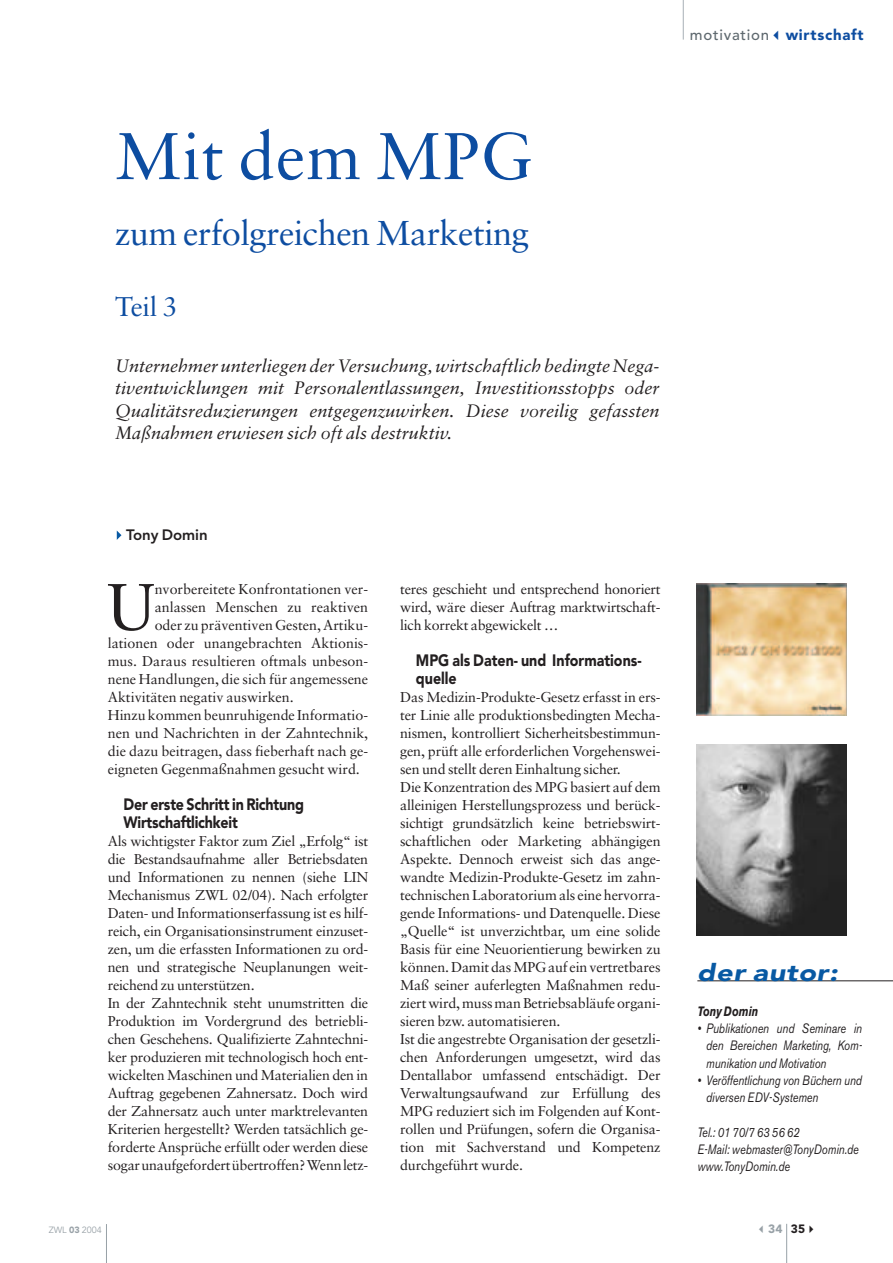
<style>
.page{position:relative;width:893px;height:1263px;background:#fff}
.page>*{position:absolute;margin:0;border:0;box-sizing:border-box;transform-origin:0 0}
.t1{font:66px "Sabon";letter-spacing:.015em;color:#0d4da1}
.t2{font:65.85px "Sabon";color:#231f20}
.t3{font:34.5px "Sabon";letter-spacing:-.015em;color:#0d4da1}
.t4{font:27px "Sabon";color:#0d4da1}
.t5{font:italic 900 24px "Avenir";color:#0859a3;scale:1.2 1}
.t6{font:italic 18px/22.5px "Sabon";color:#231f20;text-align:justify}
.t7{font:900 16.35px/18px "Avenir";letter-spacing:-.015em;color:#231f20;scale:.87 1}
.t8{font:500 15px "Avenir";letter-spacing:.05em;color:#5f696f}
.t9{font:800 15px "Avenir";color:#231f20}
.t10{font:14.25px/18px "Sabon";letter-spacing:-.01em;color:#231f20}
.t11{font:italic 13.5px/17.2px "Akzidenz Grotesk BE";color:#231f20;scale:.8 1}
.t12{font:italic 700 13.5px "Akzidenz Grotesk BE";color:#231f20;scale:.8 1}
.t13{font:900 12px "Avenir";color:#98a1a7}
.t14{font:9px "Avenir";color:#98a1a7}
.s1{font-weight:900;color:#0d4da1}
.s2{font-weight:900}
.s3{color:#231f20}
</style>
<div class="page">
<hr style="left:683px;top:0;width:1px;height:40px;background:#a8b0b6">
<hr style="left:786px;top:1224px;width:1px;height:38px;background:#98a1a7">
<hr style="left:106px;top:1224px;width:1px;height:38px;background:#98a1a7">
<svg style="left:117px;top:531px;width:4px;height:9px"></svg>
<hr style="left:697px;top:980px;width:196px;height:1px;background:#231f20">
<img style="left:696px;top:744px;width:150px;height:191px">
<img style="left:696px;top:583px;width:150px;height:132px">
<p class="t8" style="left:690px;top:28px;width:175px">motivation <span class="s1">wirtschaft</span></p>
<h1 class="t1" style="left:115px;top:129px;width:418px">Mit dem MPG</h1>
<h3 class="t3" style="left:115px;top:219px;width:415px">zum erfolgreichen Marketing</h3>
<h3 class="t4" style="left:115px;top:295px;width:64px">Teil 3</h3>
<p class="t6" style="left:115px;top:356px;width:546px">Unternehmer unterliegen der Versuchung, wirtschaftlich bedingte Nega&shy;tiventwicklungen mit Personalentlassungen, Investitionsstopps oder Qualitätsreduzierungen entgegenzuwirken. Diese voreilig gefassten Maßnahmen erwiesen sich oft als destruktiv.</p>
<p class="t9" style="left:126px;top:528px;width:83px">Tony Domin</p>
<h2 class="t2" style="left:107px;top:580px;width:49px">U</h2>
<p class="t10" style="left:155px;top:581px;width:215px">nvorbereitete Konfrontationen ver-</p>
<p class="t10" style="left:155px;top:599px;width:215px">anlassen Menschen zu reaktiven</p>
<p class="t10" style="left:155px;top:617px;width:215px">oder zu präventiven Gesten, Artiku-</p>
<p class="t10" style="left:108px;top:635px;width:262px">lationen oder unangebrachten Aktionis-</p>
<p class="t10" style="left:108px;top:653px;width:262px">mus. Daraus resultieren oftmals unbeson-</p>
<p class="t10" style="left:108px;top:671px;width:262px">nene Handlungen, die sich für angemessene</p>
<p class="t10" style="left:108px;top:689px;width:188px">Aktivitäten negativ auswirken.</p>
<p class="t10" style="left:108px;top:707px;width:262px">Hinzu kommen beunruhigende Informatio-</p>
<p class="t10" style="left:108px;top:725px;width:262px">nen und Nachrichten in der Zahntechnik,</p>
<p class="t10" style="left:108px;top:743px;width:262px">die dazu beitragen, dass fieberhaft nach ge-</p>
<p class="t10" style="left:108px;top:761px;width:254px">eigneten Gegenmaßnahmen gesucht wird.</p>
<p class="t7" style="left:124px;top:797px;width:209px">Der erste Schritt in Richtung<br>Wirtschaftlichkeit</p>
<p class="t10" style="left:108px;top:833px;width:262px">Als wichtigster Faktor zum Ziel „Erfolg“ ist die Bestandsaufnahme aller Betriebsdaten und Informationen zu nennen (siehe LIN Mechanismus ZWL 02/04). Nach erfolgter Daten- und Informationserfassung ist es hilf&shy;reich, ein Organisationsinstrument einzuset&shy;zen, um die erfassten Informationen zu ord&shy;nen und strategische Neuplanungen weit&shy;reichend zu unterstützen.<br>In der Zahntechnik steht unumstritten die Produktion im Vordergrund des betriebli&shy;chen Geschehens. Qualifizierte Zahntechni&shy;ker produzieren mit technologisch hoch ent&shy;wickelten Maschinen und Materialien den in Auftrag gegebenen Zahnersatz. Doch wird der Zahnersatz auch unter marktrelevanten Kriterien hergestellt? Werden tatsächlich ge&shy;forderte Ansprüche erfüllt oder werden diese sogar unaufgefordert übertroffen? Wenn letz-</p>
<p class="t10" style="left:400px;top:581px;width:262px;text-align:justify">teres geschieht und entsprechend honoriert wird, wäre dieser Auftrag marktwirtschaft&shy;lich korrekt abgewickelt …</p>
<p class="t7" style="left:416px;top:653px;width:261px">MPG als Daten- und Informations&shy;quelle</p>
<p class="t10" style="left:400px;top:689px;width:262px">Das Medizin-Produkte-Gesetz erfasst in ers&shy;ter Linie alle produktionsbedingten Mecha&shy;nismen, kontrolliert Sicherheitsbestimmun&shy;gen, prüft alle erforderlichen Vorgehenswei&shy;sen und stellt deren Einhaltung sicher.<br>Die Konzentration des MPG basiert auf dem alleinigen Herstellungsprozess und berück&shy;sichtigt grundsätzlich keine betriebswirt&shy;schaftlichen oder Marketing abhängigen Aspekte. Dennoch erweist sich das ange&shy;wandte Medizin-Produkte-Gesetz im zahn&shy;technischen Laboratorium als eine hervorra&shy;gende Informations- und Datenquelle. Diese „Quelle“ ist unverzichtbar, um eine solide Basis für eine Neuorientierung bewirken zu können. Damit das MPG auf ein vertretbares Maß seiner auferlegten Maßnahmen redu&shy;ziert wird, muss man Betriebsabläufe organi&shy;sieren bzw. automatisieren.<br>Ist die angestrebte Organisation der gesetzli&shy;chen Anforderungen umgesetzt, wird das Dentallabor umfassend entschädigt. Der Verwaltungsaufwand zur Erfüllung des MPG reduziert sich im Folgenden auf Kont&shy;rollen und Prüfungen, sofern die Organisa&shy;tion mit Sachverstand und Kompetenz durchgeführt wurde.</p>
<h3 class="t5" style="left:697px;top:962px;width:122px">der autor:</h3>
<p class="t12" style="left:697px;top:1006px;width:78px">Tony Domin</p>
<p class="t11" style="left:706px;top:1021px;width:196px;text-align:justify;text-indent:-9px">• Publikationen und Seminare in den Bereichen Marketing, Kom&shy;munikation und Motivation</p>
<p class="t11" style="left:706px;top:1073px;width:196px;text-indent:-9px">• Veröffentlichung von Büchern und diversen EDV-Systemen</p>
<p class="t11" style="left:697px;top:1125px;width:203px">Tel.: 01 70/7 63 56 62<br>E-Mail: webmaster@TonyDomin.de www.TonyDomin.de</p>
<p class="t14" style="left:49px;top:1226px;width:55px">ZWL <span class="s2">03</span> 2004</p>
<p class="t13" style="left:768px;top:1223px;width:38px">34 <span class="s3">35</span></p>
</div>
